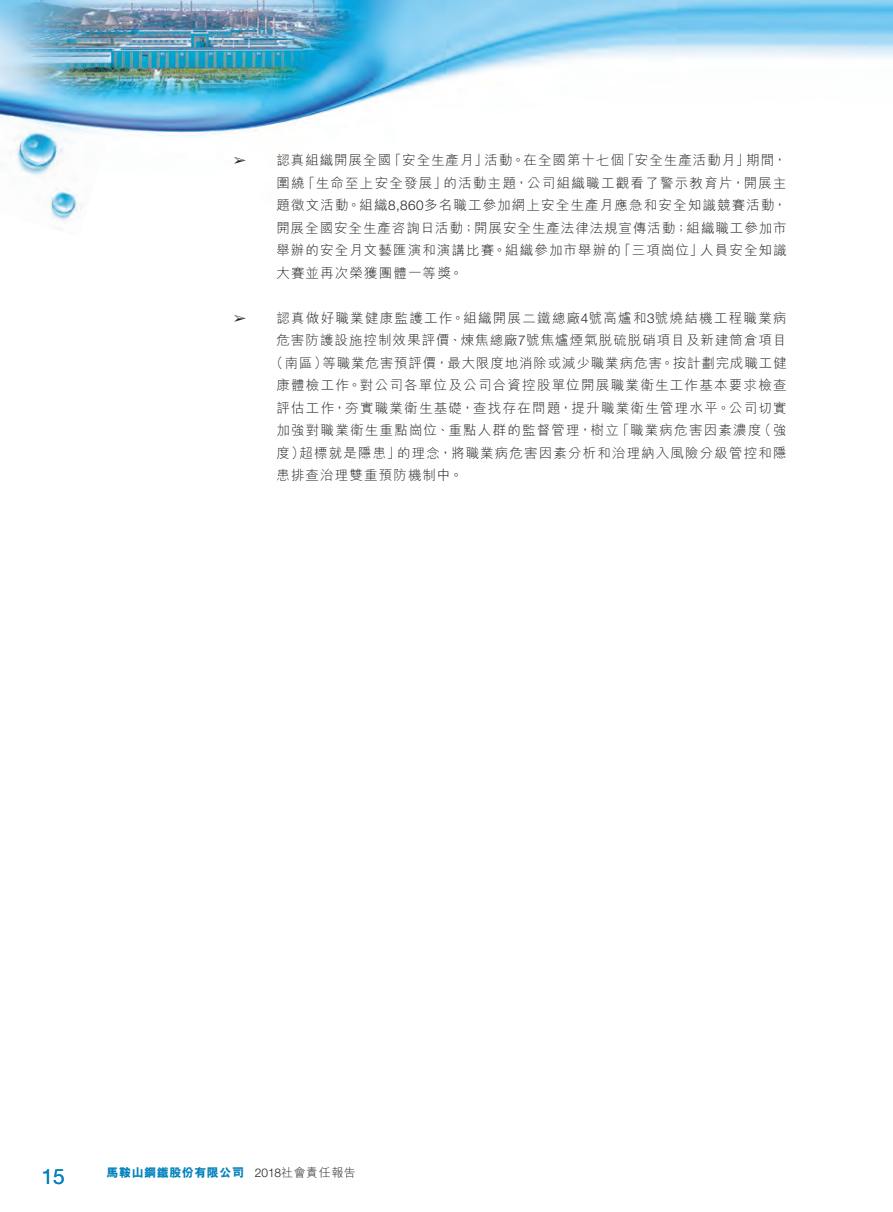
<style>
.page{position:relative;width:893px;height:1212px;background:#fff}
.page>*{position:absolute;margin:0;border:0;box-sizing:border-box;transform-origin:0 0}
.t1{font:21px "Helvetica Neue LT Std";color:#0583bc}
.Body_Text{font:300 13.5px/22.5px "M Hei HK";letter-spacing:.085em;color:#231f20}
.t2{font:800 12px "M Hei HK";letter-spacing:.045em;color:#0583bc}
.t3{font:300 12px "M Hei HK";letter-spacing:.045em;color:#231f20}
.s1{font-family:"Helvetica Neue LT Std"}
</style>
<div class="page">
<img style="left:0;top:0;width:893px;height:136px">
<img style="left:0;top:116px;width:106px;height:115px">
<p class="Body_Text" style="left:485px;top:149px;width:141px">活動。在全國第十七個</p>
<p class="Body_Text" style="left:388px;top:149px;width:101px">「安全生產月」</p>
<p class="Body_Text" style="left:621px;top:149px;width:130px">「安全生產活動月」</p>
<p class="Body_Text" style="left:276px;top:149px;width:116px">認真組織開展全國</p>
<p class="Body_Text" style="left:746px;top:149px;width:42px">期間，</p>
<p class="Body_Text" style="left:444px;top:171px;width:345px">的活動主題，公司組織職工觀看了警示教育片，開展主</p>
<p class="Body_Text" style="left:302px;top:171px;width:146px">「生命至上安全發展」</p>
<p class="Body_Text" style="left:276px;top:171px;width:30px">圍繞</p>
<p class="Body_Text" style="left:276px;top:194px;width:512px">題徵文活動。組織<span class="s1">8,860</span>多名職工參加網上安全生產月應急和安全知識競賽活動，</p>
<p class="Body_Text" style="left:276px;top:216px;width:512px">開展全國安全生產咨詢日活動；開展安全生產法律法規宣傳活動；組織職工參加市</p>
<p class="Body_Text" style="left:700px;top:239px;width:88px">人員安全知識</p>
<p class="Body_Text" style="left:276px;top:239px;width:346px">舉辦的安全月文藝匯演和演講比賽。組織參加市舉辦的大賽並再次榮獲團體一等獎。</p>
<p class="Body_Text" style="left:276px;top:306px;width:512px">認真做好職業健康監護工作。組織開展二鐵總廠<span class="s1">4</span>號高爐和<span class="s1">3</span>號燒結機工程職業病</p>
<p class="Body_Text" style="left:276px;top:329px;width:512px;text-align:right">危害防護設施控制效果評價、煉焦總廠<span class="s1">7</span>號焦爐煙氣脫硫脫硝項目及新建筒倉項目等職業危害預評價，最大限度地消除或減少職業病危害。按計劃完成職工健</p>
<p class="Body_Text" style="left:618px;top:239px;width:87px">「三項崗位」</p>
<p class="Body_Text" style="left:270px;top:351px;width:59px">（南區）</p>
<p class="Body_Text" style="left:276px;top:374px;width:512px">康體檢工作。對公司各單位及公司合資控股單位開展職業衛生工作基本要求檢查</p>
<p class="Body_Text" style="left:276px;top:396px;width:512px">評估工作，夯實職業衛生基礎，查找存在問題，提升職業衛生管理水平。公司切實</p>
<p class="Body_Text" style="left:758px;top:419px;width:30px">（強</p>
<p class="Body_Text" style="left:616px;top:419px;width:147px">「職業病危害因素濃度</p>
<p class="Body_Text" style="left:397px;top:419px;width:391px;text-indent:-121px">加強對職業衛生重點崗位、重點人群的監督管理，樹立<br>的理念，將職業病危害因素分析和治理納入風險分級管控和隱</p>
<p class="Body_Text" style="left:276px;top:441px;width:188px">度）<br>患排查治理雙重預防機制中。</p>
<p class="Body_Text" style="left:300px;top:441px;width:102px">超標就是隱患」</p>
<h1 class="t1" style="left:41px;top:1164px;width:25px">15</h1>
<p class="t3" style="left:255px;top:1166px;width:103px"><span class="s1">2018</span>社會責任報告</p>
<p class="t2" style="left:107px;top:1167px;width:139px">馬鞍山鋼鐵股份有限公司</p>
</div>
